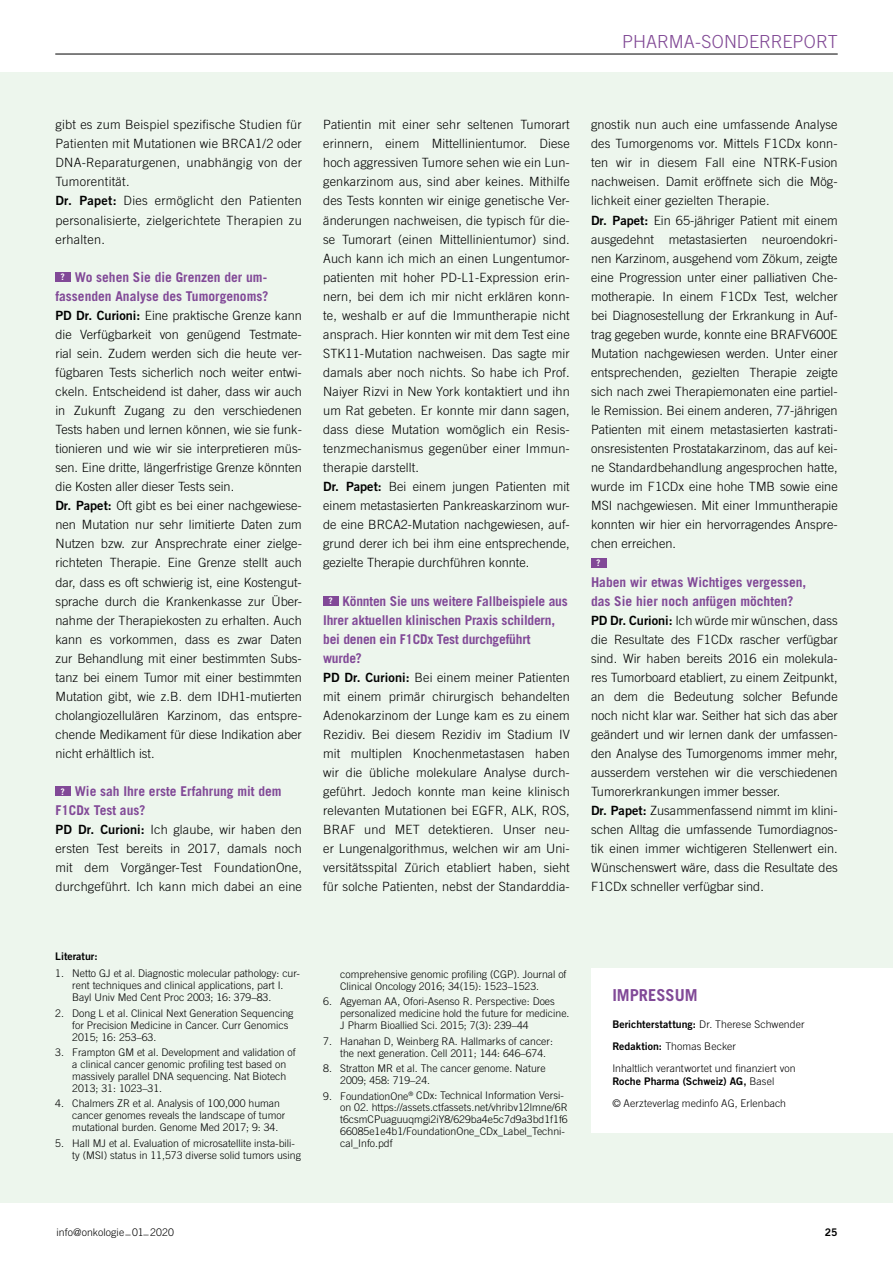
<style>
.page{position:relative;width:893px;height:1263px;background:#fff}
.page>*{position:absolute;margin:0;border:0;box-sizing:border-box;transform-origin:0 0}
.t1{font:300 18px "Trade Gothic LT";letter-spacing:.005em;color:#814995}
.t2{font:700 16.5px "Trade Gothic LT";color:#814997}
.t3{font:700 13.5px/19px "Trade Gothic LT";color:#814997}
.t4{font:300 12.75px/19px "Trade Gothic LT";color:#000}
.t5{font:300 12.75px/19px "Trade Gothic LT";letter-spacing:.02em;color:#000}
.t6{font:300 10.5px/12px "Trade Gothic LT";color:#000}
.t7{font:10.5px "Trade Gothic LT Bold Two";color:#000}
.t8{font:700 9px "Trade Gothic LT";color:#fff}
.s1{font-family:"Trade Gothic LT Bold Two";font-weight:400}
.s2{font-family:"Trade Gothic LT";font-weight:300}
</style>
<div class="page">
<div style="left:0;top:72px;width:893px;height:1130px;background:#edf6ed"></div>
<div style="left:591px;top:968px;width:302px;height:164px;background:#fff"></div>
<div style="left:591px;top:558px;width:15px;height:9px;background:#814997"></div>
<div style="left:323px;top:596px;width:15px;height:10px;background:#814997"></div>
<div style="left:55px;top:786px;width:15px;height:10px;background:#814997"></div>
<div style="left:55px;top:272px;width:15px;height:10px;background:#814997"></div>
<hr style="left:55px;top:54px;width:783px;height:1px;background:#000">
<h1 class="t1" style="left:622px;top:31px;width:217px">PHARMA-SONDERREPORT</h1>
<p class="t5" style="left:55px;top:115px;width:248px">gibt es zum Beispiel spezifische Studien für Patienten mit Mutationen wie BRCA1/2 oder DNA-Reparaturgenen, unabhängig von der Tumorentität.<br><span class="s1">Dr. Papet:</span> Dies ermöglicht den Patienten personalisierte, zielgerichtete Therapien zu erhalten.</p>
<p class="t3" style="left:55px;top:267px;width:214px;text-align:right">Wo sehen Sie die Grenzen der um&shy;fassenden Analyse des Tumorgenoms?</p>
<p class="t4" style="left:55px;top:306px;width:248px"><span class="s1">PD Dr. Curioni:</span> Eine praktische Grenze kann die Verfügbarkeit von genügend Testmate&shy;rial sein. Zudem werden sich die heute ver&shy;fügbaren Tests sicherlich noch weiter entwi&shy;ckeln. Entscheidend ist daher, dass wir auch in Zukunft Zugang zu den verschiedenen Tests haben und lernen können, wie sie funk&shy;tionieren und wie wir sie interpretieren müs&shy;sen. Eine dritte, längerfristige Grenze könnten die Kosten aller dieser Tests sein.<br><span class="s1">Dr. Papet:</span> Oft gibt es bei einer nachgewiese&shy;nen Mutation nur sehr limitierte Daten zum Nutzen bzw. zur Ansprechrate einer zielge&shy;richteten Therapie. Eine Grenze stellt auch dar, dass es oft schwierig ist, eine Kostengut&shy;sprache durch die Krankenkasse zur Über&shy;nahme der Therapiekosten zu erhalten. Auch kann es vorkommen, dass es zwar Daten zur Behandlung mit einer bestimmten Subs&shy;tanz bei einem Tumor mit einer bestimmten Mutation gibt, wie z.B. dem IDH1-mutierten cholangiozellulären Karzinom, das entspre&shy;chende Medikament für diese Indikation aber nicht erhältlich ist.</p>
<p class="t3" style="left:55px;top:781px;width:228px;text-indent:19px">Wie sah Ihre erste Erfahrung mit dem<br>F1CDx Test aus?</p>
<p class="t4" style="left:55px;top:820px;width:248px;text-align:justify"><span class="s1">PD Dr. Curioni:</span> Ich glaube, wir haben den ersten Test bereits in 2017, damals noch mit dem Vorgänger-Test FoundationOne, durchgeführt. Ich kann mich dabei an eine</p>
<p class="t8" style="left:61px;top:272px;width:5px">?</p>
<p class="t8" style="left:61px;top:786px;width:5px">?</p>
<p class="t4" style="left:323px;top:115px;width:248px">Patientin mit einer sehr seltenen Tumorart erinnern, einem Mittellinientumor. Diese hoch aggressiven Tumore sehen wie ein Lun&shy;genkarzinom aus, sind aber keines. Mithilfe des Tests konnten wir einige genetische Ver&shy;änderungen nachweisen, die typisch für die&shy;se Tumorart (einen Mittellinientumor) sind.<br>Auch kann ich mich an einen Lungentumor&shy;patienten mit hoher PD-L1-Expression erin&shy;nern, bei dem ich mir nicht erklären konn&shy;te, weshalb er auf die Immuntherapie nicht ansprach. Hier konnten wir mit dem Test eine STK11-Mutation nachweisen. Das sagte mir damals aber noch nichts. So habe ich Prof.<br>Naiyer Rizvi in New York kontaktiert und ihn um Rat gebeten. Er konnte mir dann sagen, dass diese Mutation womöglich ein Resis&shy;tenzmechanismus gegenüber einer Immun&shy;therapie darstellt.<br><span class="s1">Dr. Papet:</span> Bei einem jungen Patienten mit einem metastasierten Pankreaskarzinom wur&shy;de eine BRCA2-Mutation nachgewiesen, auf&shy;grund derer ich bei ihm eine entsprechende, gezielte Therapie durchführen konnte.</p>
<p class="t3" style="left:323px;top:591px;width:246px;text-indent:19px">Könnten Sie uns weitere Fallbeispiele aus Ihrer aktuellen klinischen Praxis schildern, bei denen ein F1CDx Test durchgeführt wurde?</p>
<p class="t4" style="left:323px;top:667px;width:248px;text-align:justify"><span class="s1">PD Dr. Curioni:</span> Bei einem meiner Patienten mit einem primär chirurgisch behandelten Adenokarzinom der Lunge kam es zu einem Rezidiv. Bei diesem Rezidiv im Stadium IV mit multiplen Knochenmetastasen haben wir die übliche molekulare Analyse durch&shy;geführt. Jedoch konnte man keine klinisch relevanten Mutationen bei EGFR, ALK, ROS, BRAF und MET detektieren. Unser neu&shy;er Lungenalgorithmus, welchen wir am Uni&shy;versitätsspital Zürich etabliert haben, sieht für solche Patienten, nebst der Standarddia-</p>
<p class="t8" style="left:329px;top:595px;width:5px">?</p>
<p class="t4" style="left:591px;top:115px;width:248px">gnostik nun auch eine umfassende Analyse des Tumorgenoms vor. Mittels F1CDx konn&shy;ten wir in diesem Fall eine NTRK-Fusion nachweisen. Damit eröffnete sich die Mög&shy;lichkeit einer gezielten Therapie.<br><span class="s1">Dr. Papet:</span> Ein 65-jähriger Patient mit einem ausgedehnt metastasierten neuroendokri&shy;nen Karzinom, ausgehend vom Zökum, zeigte eine Progression unter einer palliativen Che&shy;motherapie. In einem F1CDx Test, welcher bei Diagnosestellung der Erkrankung in Auf&shy;trag gegeben wurde, konnte eine BRAFV600E Mutation nachgewiesen werden. Unter einer entsprechenden, gezielten Therapie zeigte sich nach zwei Therapiemonaten eine partiel&shy;le Remission. Bei einem anderen, 77-jährigen Patienten mit einem metastasierten kastrati&shy;onsresistenten Prostatakarzinom, das auf kei&shy;ne Standardbehandlung angesprochen hatte, wurde im F1CDx eine hohe TMB sowie eine MSI nachgewiesen. Mit einer Immuntherapie konnten wir hier ein hervorragendes Anspre&shy;chen erreichen.</p>
<p class="t3" style="left:591px;top:572px;width:217px">Haben wir etwas Wichtiges vergessen, das Sie hier noch anfügen möchten?</p>
<p class="t4" style="left:591px;top:610px;width:248px"><span class="s1">PD Dr. Curioni:</span> Ich würde mir wünschen, dass die Resultate des F1CDx rascher verfügbar sind. Wir haben bereits 2016 ein molekula&shy;res Tumorboard etabliert, zu einem Zeitpunkt, an dem die Bedeutung solcher Befunde noch nicht klar war. Seither hat sich das aber geändert und wir lernen dank der umfassen&shy;den Analyse des Tumorgenoms immer mehr, ausserdem verstehen wir die verschiedenen Tumorerkrankungen immer besser.<br><span class="s1">Dr. Papet:</span> Zusammenfassend nimmt im klini&shy;schen Alltag die umfassende Tumordiagnos&shy;tik einen immer wichtigeren Stellenwert ein.<br>Wünschenswert wäre, dass die Resultate des F1CDx schneller verfügbar sind.</p>
<p class="t8" style="left:597px;top:557px;width:5px">?</p>
<p class="t7" style="left:55px;top:949px;width:44px">Literatur:</p>
<p class="t6" style="left:72px;top:967px;width:229px;text-indent:-17px">1. Netto GJ et al. Diagnostic molecular pathology: cur&shy;rent techniques and clinical applications, part I.<br>Bayl Univ Med Cent Proc 2003; 16: 379–83.</p>
<p class="t6" style="left:72px;top:1007px;width:223px;text-indent:-17px">2. Dong L et al. Clinical Next Generation Sequencing for Precision Medicine in Cancer. Curr Genomics<br>2015; 16: 253–63.</p>
<p class="t6" style="left:72px;top:1046px;width:225px;text-indent:-17px">3. Frampton GM et al. Development and validation of a clinical cancer genomic profiling test based on massively parallel DNA sequencing. Nat Biotech 2013; 31: 1023–31.</p>
<p class="t6" style="left:72px;top:1097px;width:214px;text-indent:-17px">4. Chalmers ZR et al. Analysis of 100,000 human cancer genomes reveals the landscape of tumor mutational burden. Genome Med 2017; 9: 34.</p>
<p class="t6" style="left:72px;top:1137px;width:230px;text-indent:-17px">5. Hall MJ et al. Evaluation of microsatellite insta-bili&shy;ty (MSI) status in 11,573 diverse solid tumors using</p>
<p class="t6" style="left:340px;top:968px;width:228px">comprehensive genomic profiling (CGP). Journal of<br>Clinical Oncology 2016; 34(15): 1523–1523.</p>
<p class="t6" style="left:340px;top:995px;width:231px;text-indent:-17px">6. Agyeman AA, Ofori-Asenso R. Perspective: Does personalized medicine hold the future for medicine.<br>J Pharm Bioallied Sci. 2015; 7(3): 239–44</p>
<p class="t6" style="left:340px;top:1035px;width:214px;text-indent:-17px">7. Hanahan D, Weinberg RA. Hallmarks of cancer: the next generation. Cell 2011; 144: 646–674.</p>
<p class="t6" style="left:340px;top:1062px;width:207px;text-indent:-17px">8. Stratton MR et al. The cancer genome. Nature<br>2009; 458: 719–24.</p>
<p class="t6" style="left:340px;top:1089px;width:229px;text-indent:-17px">9. FoundationOne<sup>®</sup> CDx: Technical Information Versi&shy;on 02. https://assets.ctfassets.net/vhribv12lmne/6R t6csmCPuaguuqmgi2iY8/629ba4e5c7d9a3bd1f1f6<br>66085e1e4b1/FoundationOne_CDx_Label_Techni&shy;cal_Info.pdf</p>
<p class="t2" style="left:612px;top:985px;width:87px">IMPRESSUM</p>
<p class="t6" style="left:612px;top:1012px;width:194px;line-height:22px"><span class="s1">Berichterstattung:</span> Dr. Therese Schwender<br><span class="s1">Redaktion:</span> Thomas Becker<br>Inhaltlich verantwortet und finanziert von</p>
<p class="t7" style="left:612px;top:1075px;width:164px">Roche Pharma (Schweiz) AG, <span class="s2">Basel</span></p>
<p class="t6" style="left:612px;top:1097px;width:175px">© Aerzteverlag medinfo AG, Erlenbach</p>
<p class="t6" style="left:57px;top:1226px;width:119px">info@onkologie _01_2020</p>
<p class="t7" style="left:825px;top:1225px;width:14px">25</p>
</div>
